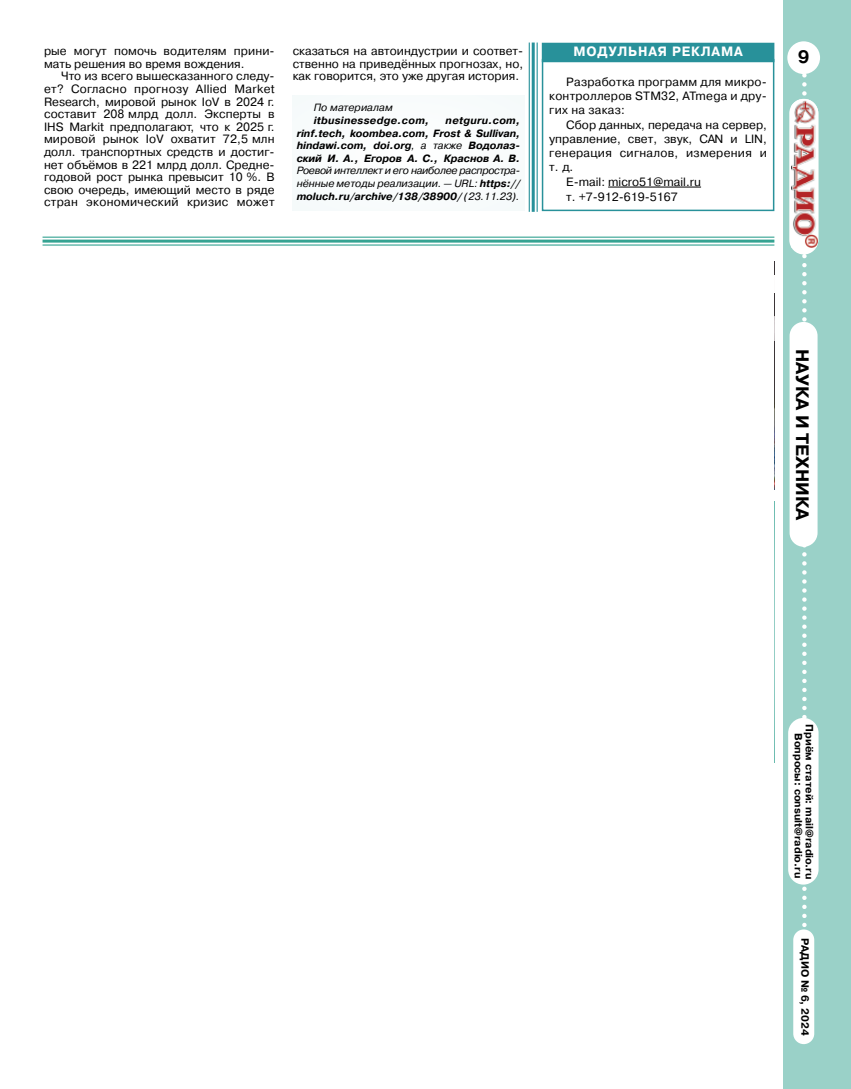
<style>
.page{position:relative;width:851px;height:1089px;background:#fff}
.page>*{position:absolute;margin:0;border:0;box-sizing:border-box;transform-origin:0 0}
.t1{font:700 18px "Pragmatica C";color:#000}
.t2{font:700 13.5px "Pragmatica C";letter-spacing:.065em;color:#fff;scale:.95 1}
.t3{font:12px/12.6px "Pragmatica C";color:#000;text-align:justify}
.t4{font:12px "Pragmatica C";letter-spacing:.025em;color:#000}
.t5{font:italic 10.5px/12.6px "Pragmatica C";color:#000;text-align:justify}
.t6{font:italic 700 10.5px/12.6px "Pragmatica C";color:#000;text-align:justify}
.t7{font:700 10.5px/11.1px "Pragmatica C";color:#000;text-align:right}
.t8{font:italic 700 10.5px "Pragmatica C";letter-spacing:.025em;color:#000}
.s1{font-weight:400}
.s2{font-weight:700}
</style>
<div class="page">
<div style="left:782px;top:0;width:68px;height:1089px;background:#9ad1c8"></div>
<svg style="left:802px;top:74px;width:4px;height:853px"></svg>
<div style="left:793px;top:929px;width:21px;height:115px;background:#fff;border-radius:10px"></div>
<div style="left:789px;top:322px;width:28px;height:225px;background:#fff;border-radius:14px"></div>
<div style="left:787px;top:41px;width:32px;height:33px;background:#fff;border-radius:50%"></div>
<div style="left:788px;top:718px;width:30px;height:166px;background:#fff;border-radius:15px"></div>
<div style="left:789px;top:99px;width:29px;height:155px;background:#fff;border-radius:15px"></div>
<img style="left:791px;top:99px;width:27px;height:149px">
<div style="left:292px;top:95px;width:232px;height:115px;background:#f9fcfc"></div>
<hr style="left:43px;top:237px;width:731px;height:1px;background:#35a392">
<hr style="left:43px;top:239px;width:731px;height:3px;background:#35a392">
<hr style="left:43px;top:244px;width:731px;height:1px;background:#35a392">
<hr style="left:536px;top:43px;width:1px;height:169px;background:#28919a">
<hr style="left:531px;top:43px;width:3px;height:169px;background:#28919a">
<hr style="left:528px;top:43px;width:1px;height:169px;background:#28919a">
<div style="left:541px;top:59px;width:233px;height:152px;border:2px solid #28919a"></div>
<hr style="left:608px;top:187px;width:93px;height:1px;background:#000">
<div style="left:543px;top:44px;width:229px;height:17px;background:#28919a"></div>
<div style="left:541px;top:43px;width:233px;height:19px;border:2px solid #28919a"></div>
<p class="t3" style="left:44px;top:45px;width:232px">рые могут помочь водителям прини&shy;мать решения во время вождения.</p>
<p class="t3" style="left:44px;top:70px;width:232px;text-indent:17px">Что из всего вышесказанного следу&shy;ет? Согласно прогнозу Allied Market Research, мировой рынок IoV в 2024 г. составит 208 млрд долл. Эксперты в IHS Markit предполагают, что к 2025 г. мировой рынок IoV охватит 72,5 млн долл. транспортных средств и достиг&shy;нет объёмов в 221 млрд долл. Средне&shy;годовой рост рынка превысит 10 %. В свою очередь, имеющий место в ряде стран экономический кризис может</p>
<p class="t3" style="left:292px;top:45px;width:232px">сказаться на автоиндустрии и соответ&shy;ственно на приведённых прогнозах, но, как говорится, это уже другая история.</p>
<p class="t5" style="left:313px;top:101px;width:81px">По материалам</p>
<p class="t8" style="left:313px;top:114px;width:117px">itbusinessedge.com,</p>
<p class="t6" style="left:296px;top:114px;width:225px;text-indent:149px">netguru.com, rinf.tech, koombea.com, Frost &amp; Sullivan, hindawi.com, doi.org<span class="s1">, а также</span> Водолаз&shy;ский И. А., Егоров А. С., Краснов А. В.</p>
<p class="t5" style="left:296px;top:164px;width:225px">Роевой интеллект и его наиболее распростра&shy;нённые методы реализации. — URL: <span class="s2">https:// moluch.ru/archive/138/38900/</span> (23.11.23).</p>
<p class="t2" style="left:573px;top:43px;width:180px">МОДУЛЬНАЯ РЕКЛАМА</p>
<p class="t3" style="left:549px;top:75px;width:219px;line-height:14.1px;text-indent:17px">Разработка программ для микро&shy;контроллеров STM32, ATmega и дру&shy;гих на заказ:</p>
<p class="t3" style="left:566px;top:118px;width:202px">Сбор данных, передача на сервер,</p>
<p class="t3" style="left:549px;top:132px;width:219px">управление, свет, звук, CAN и LIN,</p>
<p class="t4" style="left:549px;top:146px;width:219px">генерация сигналов, измерения и</p>
<p class="t3" style="left:549px;top:160px;width:26px">т. д.</p>
<p class="t3" style="left:566px;top:175px;width:136px">E-mail: micro51@mail.ru</p>
<p class="t3" style="left:566px;top:190px;width:113px">т. +7-912-619-5167</p>
<h1 class="t1" style="left:797px;top:46px;width:13px">9</h1>
<h1 class="t1" style="left:812px;top:348px;width:173px;rotate:90deg">НАУКА И ТЕХНИКА</h1>
<p class="t7" style="left:814px;top:724px;width:156px;rotate:90deg">Приём статей: mail@radio.ru<br>Вопросы: consult@radio.ru</p>
<p class="t7" style="left:810px;top:938px;width:99px;rotate:90deg">РАДИО № 6, 2024</p>
</div>
